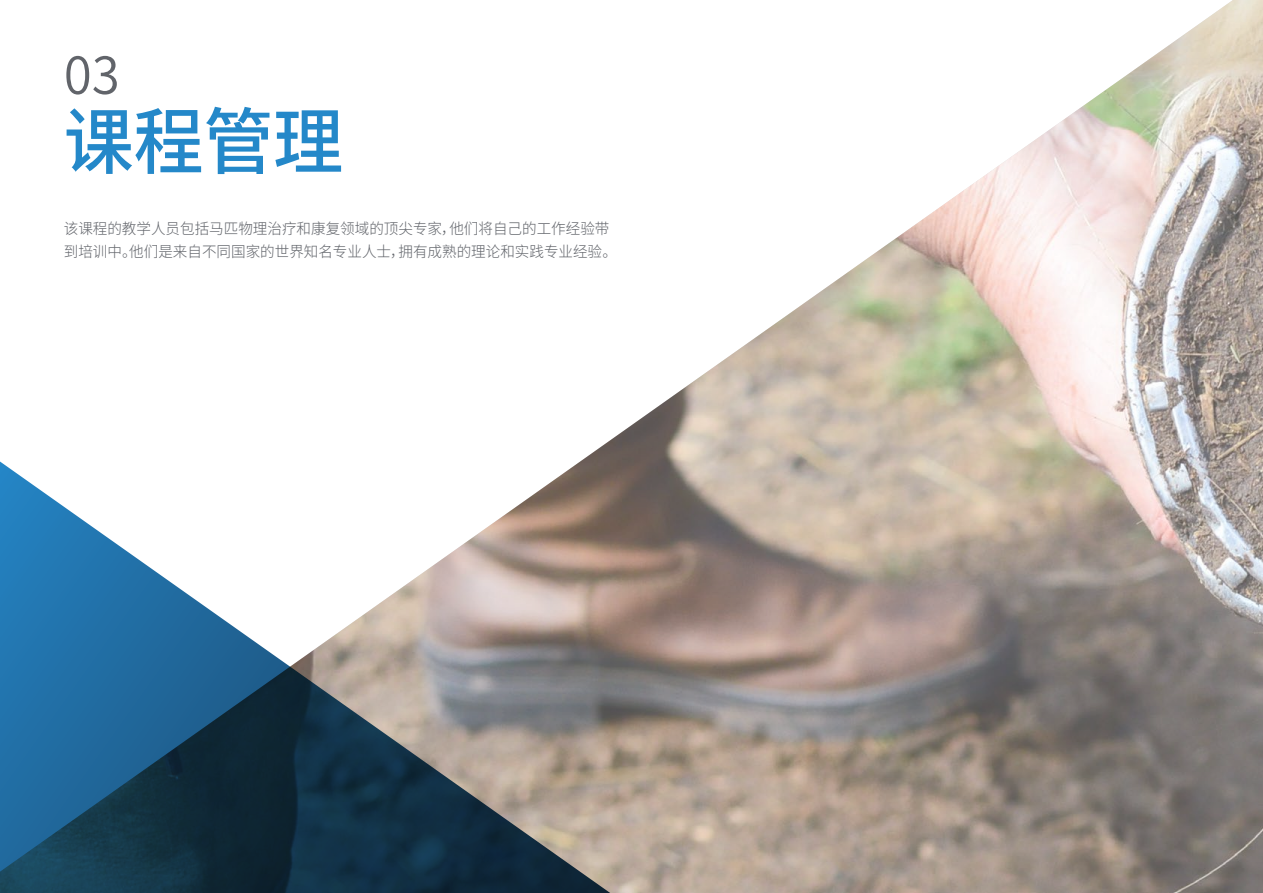
<style>
.page{position:relative;width:1263px;height:893px;background:#fff}
.page>*{position:absolute;margin:0;border:0;box-sizing:border-box;transform-origin:0 0}
.t1{font:500 72px "Source Han Sans CN";color:#2488c9}
.t2{font:52.5px "Source Han Sans CN";color:#61646a}
.t3{font:300 15px/22.5px "Source Han Sans CN";color:#61646a}
</style>
<div class="page">
<img style="left:602px;top:0;width:661px;height:893px">
<svg style="left:0;top:446px;width:640px;height:447px"></svg>
<h2 class="t2" style="left:64px;top:45px;width:57px">03</h2>
<h1 class="t1" style="left:64px;top:101px;width:281px">课程管理</h1>
<p class="t3" style="left:64px;top:218px;width:555px">该课程的教学人员包括马匹物理治疗和康复领域的顶尖专家，他们将自己的工作经验带到培训中。他们是来自不同国家的世界知名专业人士，拥有成熟的理论和实践专业经验。</p>
</div>
